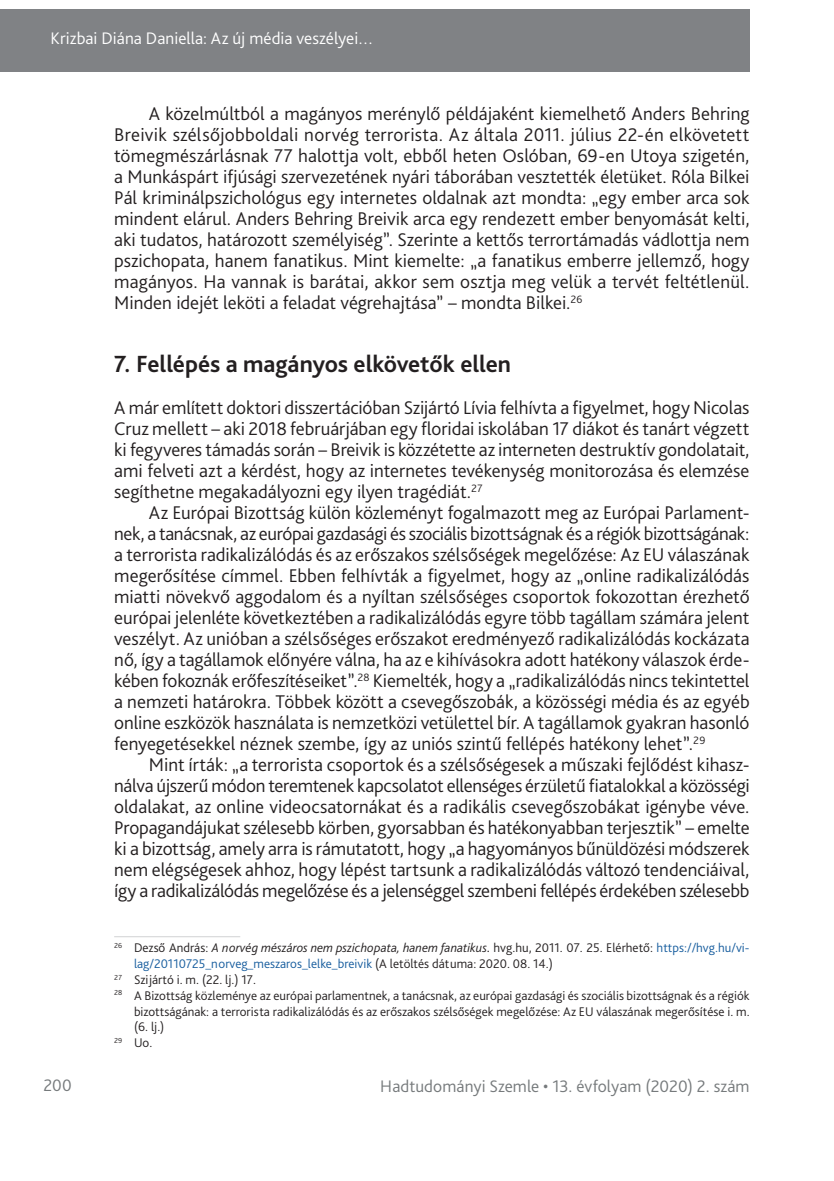
<style>
.page{position:relative;width:834px;height:1181px;background:#fff}
.page>*{position:absolute;margin:0;border:0;box-sizing:border-box;transform-origin:0 0}
._1_1__Head{font:700 24.5px "Bliss Pro";letter-spacing:-.005em;color:#231f20}
._1__Body{font:300 19.25px/21px "Bliss Pro";color:#231f20;text-align:justify}
._2__Body_1st_paragra{font:300 19.25px/21px "Bliss Pro";letter-spacing:-.005em;color:#231f20;text-align:justify}
.t1{font:300 17.5px "Bliss Pro";letter-spacing:.005em;color:#767a7c}
.t2{font:300 17.5px "Bliss Pro";letter-spacing:.005em;color:#fff}
.Lábjegyzet{font:300 13.12px/15.8px "Bliss Pro";color:#231f20}
.s1{font-style:italic}
.s2{font-weight:400}
.s3{color:#175d9e}
</style>
<div class="page">
<div style="left:0;top:9px;width:749px;height:63px;background:#808285"></div>
<hr style="left:114px;top:936px;width:126px;height:1px;background:#d1d2d4">
<p class="t2" style="left:51px;top:27px;width:324px">Krizbai Diána Daniella: Az új média veszélyei…</p>
<p class="_1__Body" style="left:114px;top:103px;width:637px;text-indent:35px">A közelmúltból a magányos merénylő példájaként kiemelhető Anders Behring Breivik szélsőjobboldali norvég terrorista. Az általa 2011. július 22-én elkövetett tömegmészárlásnak 77 halottja volt, ebből heten Oslóban, 69-en Utoya szigetén, a Munkáspárt ifjúsági szervezetének nyári táborában vesztették életüket. Róla Bilkei Pál kriminálpszichológus egy internetes oldalnak azt mondta: „egy ember arca sok mindent elárul. Anders Behring Breivik arca egy rendezett ember benyomását kelti, aki tudatos, határozott személyiség”. Szerinte a kettős terrortámadás vádlottja nem pszichopata, hanem fanatikus. Mint kiemelte: „a fanatikus emberre jellemző, hogy magányos. Ha vannak is barátai, akkor sem osztja meg velük a tervét feltétlenül.<br>Minden idejét leköti a feladat végrehajtása” – mondta Bilkei.<sup>26</sup></p>
<p class="_1_1__Head" style="left:114px;top:349px;width:398px">7. Fellépés a magányos elkövetők ellen</p>
<p class="_2__Body_1st_paragra" style="left:114px;top:397px;width:636px">A már említett doktori disszertációban Szijártó Lívia felhívta a figyelmet, hogy Nicolas Cruz mellett – aki 2018 februárjában egy floridai iskolában 17 diákot és tanárt végzett ki fegyveres támadás során – Breivik is közzétette az interneten destruktív gondolatait, ami felveti azt a kérdést, hogy az internetes tevékenység monitorozása és elemzése segíthetne megakadályozni egy ilyen tragédiát.<sup>27</sup></p>
<p class="_1__Body" style="left:114px;top:502px;width:637px;text-indent:35px">Az Európai Bizottság külön közleményt fogalmazott meg az Európai Parlament&shy;nek, a tanácsnak, az európai gazdasági és szociális bizottságnak és a régiók bizottságának: a terrorista radikalizálódás és az erőszakos szélsőségek megelőzése: Az EU válaszának megerősítése címmel. Ebben felhívták a figyelmet, hogy az „online radikalizálódás miatti növekvő aggodalom és a nyíltan szélsőséges csoportok fokozottan érezhető európai jelenléte következtében a radikalizálódás egyre több tagállam számára jelent veszélyt. Az unióban a szélsőséges erőszakot eredményező radikalizálódás kockázata nő, így a tagállamok előnyére válna, ha az e kihívásokra adott hatékony válaszok érde&shy;kében fokoznák erőfeszítéseiket”.<sup>28</sup> Kiemelték, hogy a „radikalizálódás nincs tekintettel a nemzeti határokra. Többek között a csevegőszobák, a közösségi média és az egyéb online eszközök használata is nemzetközi vetülettel bír. A tagállamok gyakran hasonló fenyegetésekkel néznek szembe, így az uniós szintű fellépés hatékony lehet”.<sup>29</sup></p>
<p class="_1__Body" style="left:114px;top:754px;width:637px;text-indent:35px">Mint írták: „a terrorista csoportok és a szélsőségesek a műszaki fejlődést kihasz&shy;nálva újszerű módon teremtenek kapcsolatot ellenséges érzületű fiatalokkal a közösségi oldalakat, az online videocsatornákat és a radikális csevegőszobákat igénybe véve.<br>Propagandájukat szélesebb körben, gyorsabban és hatékonyabban terjesztik” – emelte ki a bizottság, amely arra is rámutatott, hogy „a hagyományos bűnüldözési módszerek nem elégségesek ahhoz, hogy lépést tartsunk a radikalizálódás változó tendenciáival, így a radikalizálódás megelőzése és a jelenséggel szembeni fellépés érdekében szélesebb</p>
<p class="Lábjegyzet" style="left:134px;top:940px;width:617px;text-indent:-20px"><sup>26</sup> Dezső András: <span class="s1">A norvég mészáros nem pszichopata, hanem fanatikus</span><span class="s2">.</span> hvg.hu, 2011. 07. 25. Elérhető: <span class="s3">https://hvg.hu/vi&shy;lag/20110725_norveg_meszaros_lelke_breivik</span> (A letöltés dátuma: 2020. 08. 14.)</p>
<p class="Lábjegyzet" style="left:114px;top:971px;width:143px"><sup>27</sup> Szijártó i. m. (22. lj.) 17.</p>
<p class="Lábjegyzet" style="left:134px;top:987px;width:617px;text-align:justify;text-indent:-20px"><sup>28</sup> A Bizottság közleménye az európai parlamentnek, a tanácsnak, az európai gazdasági és szociális bizottságnak és a régiók bizottságának: a terrorista radikalizálódás és az erőszakos szélsőségek megelőzése: Az EU válaszának megerősítése i. m. (6. lj.)</p>
<p class="Lábjegyzet" style="left:114px;top:1034px;width:40px"><sup>29</sup> Uo.</p>
<p class="t1" style="left:43px;top:1074px;width:30px">200</p>
<p class="t1" style="left:380px;top:1075px;width:371px">Hadtudományi Szemle • 13. évfolyam (2020) 2. szám</p>
</div>
